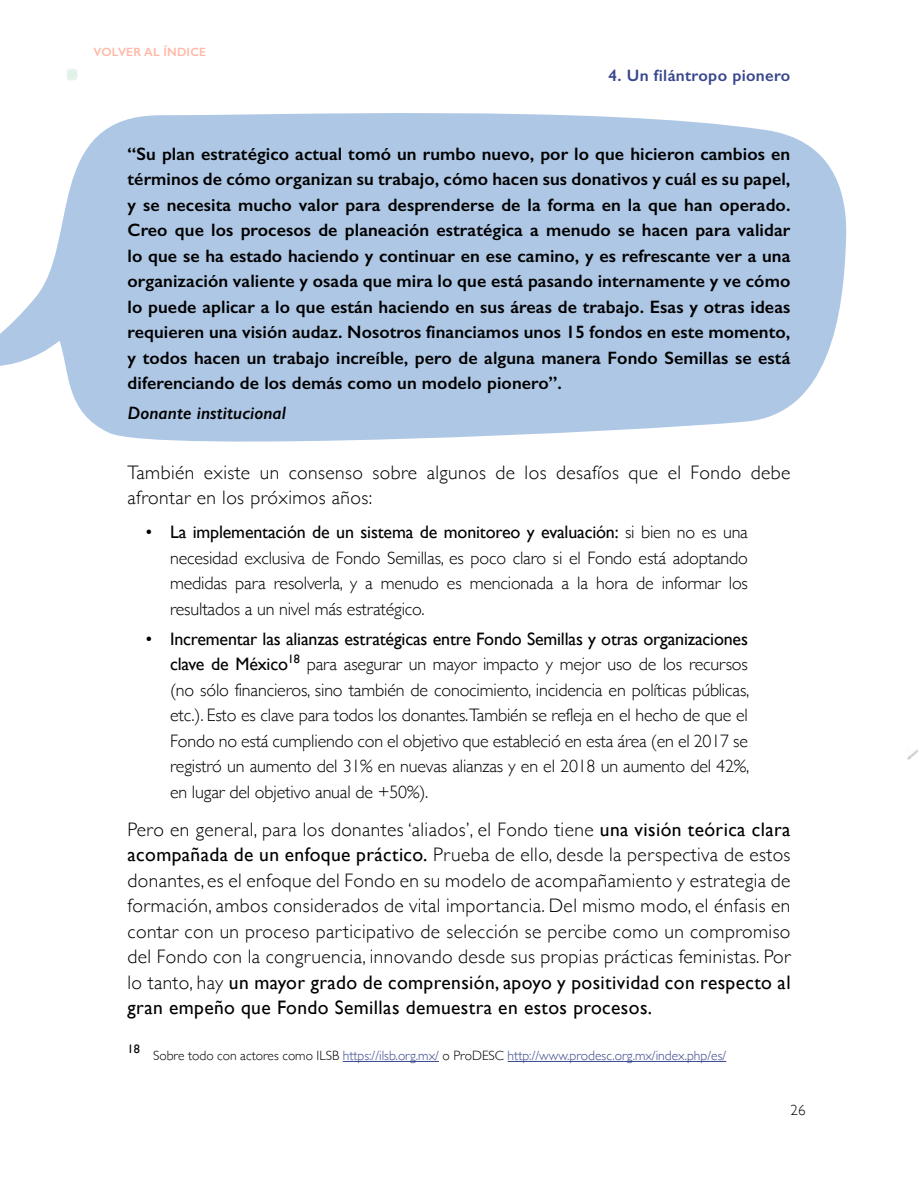
<style>
.page{position:relative;width:918px;height:1188px;background:#fff}
.page>*{position:absolute;margin:0;border:0;box-sizing:border-box;transform-origin:0 0}
.t1{font:300 19.5px/25.5px "Gill Sans";letter-spacing:.02em;color:#000}
.t2{font:300 18px/25.5px "Gill Sans";letter-spacing:-.01em;color:#000;text-align:justify}
.t3{font:600 18px/25.5px "Gill Sans";letter-spacing:.005em;color:#000;text-align:justify}
.t4{font:italic 600 18px "Gill Sans";letter-spacing:.005em;color:#000}
.t5{font:600 16.5px "Gill Sans";letter-spacing:.02em;color:#39478d}
.t6{font:300 15px "Gill Sans";color:#000}
.t7{font:300 13.5px "Gill Sans";color:#39478d}
.t8{font:12.3px "Gill Sans";color:#000}
.t9{font:600 12px "Gill Sans";letter-spacing:.02em;color:#ffb8a6}
.s1{font-weight:400}
.s2{color:#000}
</style>
<div class="page">
<svg style="left:0;top:113px;width:847px;height:329px;background:#b8cee8"></svg>
<hr style="left:343px;top:1061px;width:96px;height:1px;background:#39478d">
<hr style="left:508px;top:1061px;width:218px;height:1px;background:#39478d">
<svg style="left:67px;top:69px;width:11px;height:12px"></svg>
<img style="left:907px;top:749px;width:11px;height:10px">
<p class="t9" style="left:94px;top:45px;width:114px">VOLVER AL ÍNDICE</p>
<p class="t5" style="left:609px;top:65px;width:183px">4. Un filántropo pionero</p>
<p class="t3" style="left:128px;top:141px;width:664px">“Su plan estratégico actual tomó un rumbo nuevo, por lo que hicieron cambios en términos de cómo organizan su trabajo, cómo hacen sus donativos y cuál es su papel, y se necesita mucho valor para desprenderse de la forma en la que han operado.<br>Creo que los procesos de planeación estratégica a menudo se hacen para validar lo que se ha estado haciendo y continuar en ese camino, y es refrescante ver a una organización valiente y osada que mira lo que está pasando internamente y ve cómo lo puede aplicar a lo que están haciendo en sus áreas de trabajo. Esas y otras ideas requieren una visión audaz. Nosotros financiamos unos 15 fondos en este momento, y todos hacen un trabajo increíble, pero de alguna manera Fondo Semillas se está diferenciando de los demás como un modelo pionero”.</p>
<p class="t4" style="left:128px;top:402px;width:160px">Donante institucional</p>
<p class="t1" style="left:128px;top:459px;width:664px">También existe un consenso sobre algunos de los desafíos que el Fondo debe afrontar en los próximos años:</p>
<p class="t2" style="left:170px;top:519px;width:579px;text-indent:-26px">• <span class="s1">La implementación de un sistema de monitoreo y evaluación:</span> si bien no es una necesidad exclusiva de Fondo Semillas, es poco claro si el Fondo está adoptando medidas para resolverla, y a menudo es mencionada a la hora de informar los resultados a un nivel más estratégico.</p>
<p class="t2" style="left:170px;top:625px;width:581px;text-indent:-26px">• <span class="s1">Incrementar las alianzas estratégicas entre Fondo Semillas y otras organizaciones clave de México</span><sup>18</sup> para asegurar un mayor impacto y mejor uso de los recursos (no sólo financieros, sino también de conocimiento, incidencia en políticas públicas, etc.). Esto es clave para todos los donantes.También se refleja en el hecho de que el Fondo no está cumpliendo con el objetivo que estableció en esta área (en el 2017 se registró un aumento del 31% en nuevas alianzas y en el 2018 un aumento del 42%, en lugar del objetivo anual de +50%).</p>
<p class="t1" style="left:128px;top:816px;width:665px;text-align:justify">Pero en general, para los donantes ‘aliados’, el Fondo tiene <span class="s1">una visión teórica clara acompañada de un enfoque práctico.</span> Prueba de ello, desde la perspectiva de estos donantes, es el enfoque del Fondo en su modelo de acompañamiento y estrategia de formación, ambos considerados de vital importancia. Del mismo modo, el énfasis en contar con un proceso participativo de selección se percibe como un compromiso del Fondo con la congruencia, innovando desde sus propias prácticas feministas. Por lo tanto, hay <span class="s1">un mayor grado de comprensión, apoyo y positividad con respecto al gran empeño que Fondo Semillas demuestra en estos procesos.</span></p>
<p class="t8" style="left:128px;top:1042px;width:14px">18</p>
<p class="t7" style="left:153px;top:1045px;width:575px"><span class="s2">Sobre todo con actores como ILSB</span> https://ilsb.org.mx/ <span class="s2">o ProDESC</span> http://www.prodesc.org.mx/index.php/es/</p>
<p class="t6" style="left:790px;top:1098px;width:17px">26</p>
</div>
